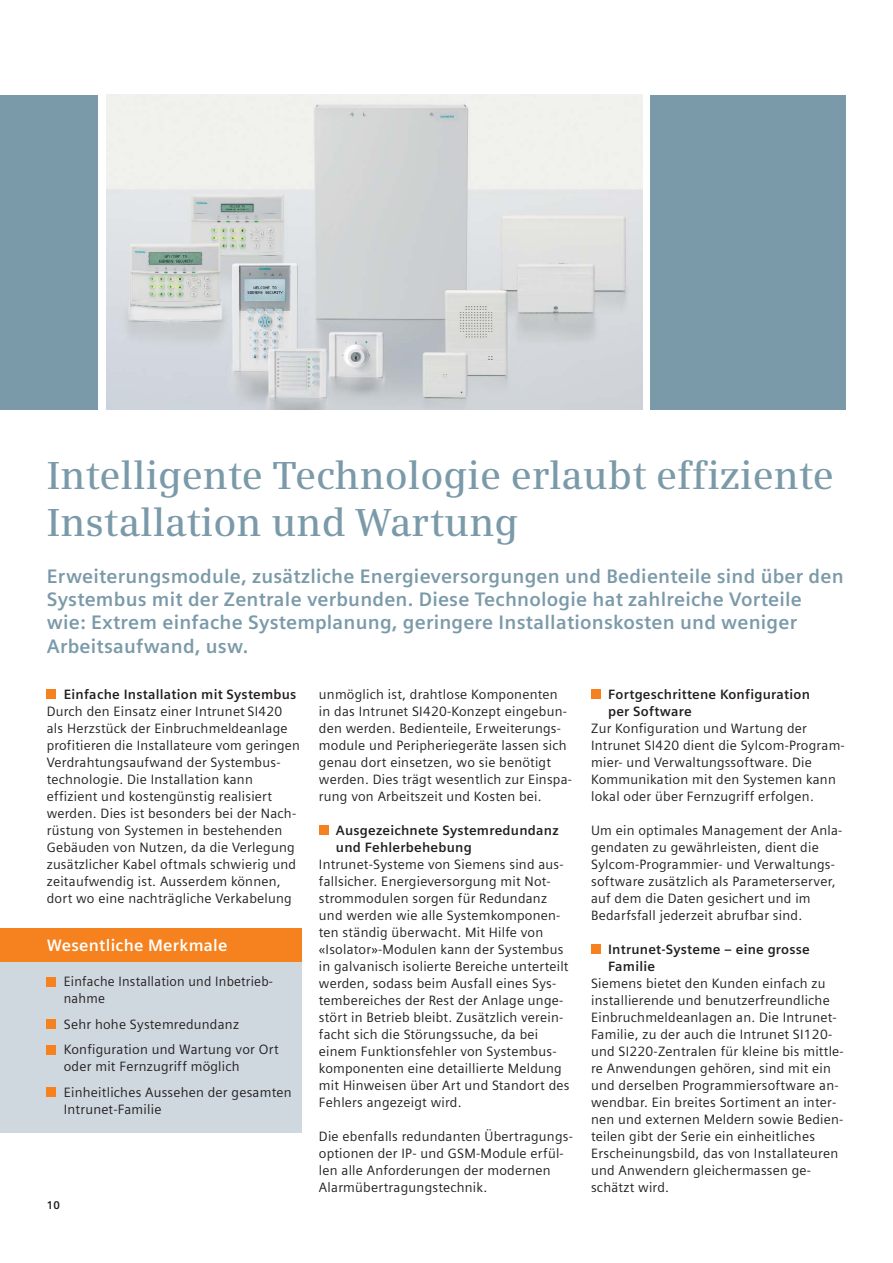
<style>
.page{position:relative;width:893px;height:1263px;background:#fff}
.page>*{position:absolute;margin:0;border:0;box-sizing:border-box;transform-origin:0 0}
.t1{font:600 39px/46.8px "Siemens Serif OT";color:#7b9aa9}
.t2{font:700 19.5px/23.4px "Siemens Sans OT";letter-spacing:.01em;color:#7b9aa9}
.t3{font:700 16.5px "Siemens Sans OT";letter-spacing:.015em;color:#fff}
.t4{font:13.5px/17px "Siemens Sans OT";letter-spacing:.015em;color:#231f20}
.t5{font:700 13.5px/17px "Siemens Sans OT";letter-spacing:.015em;color:#231f20}
.t6{font:700 11.25px "Siemens Sans OT";color:#231f20}
</style>
<div class="page">
<div style="left:47px;top:689px;width:9px;height:10px;background:#f5821f"></div>
<div style="left:0;top:928px;width:302px;height:34px;background:#f5821f"></div>
<div style="left:0;top:962px;width:302px;height:170px;background:#ced8de"></div>
<div style="left:47px;top:1087px;width:9px;height:10px;background:#f5821f"></div>
<div style="left:47px;top:1045px;width:9px;height:9px;background:#f5821f"></div>
<div style="left:47px;top:1019px;width:9px;height:10px;background:#f5821f"></div>
<div style="left:47px;top:977px;width:9px;height:9px;background:#f5821f"></div>
<div style="left:319px;top:825px;width:9px;height:10px;background:#f5821f"></div>
<div style="left:591px;top:944px;width:9px;height:10px;background:#f5821f"></div>
<div style="left:591px;top:689px;width:9px;height:10px;background:#f5821f"></div>
<img style="left:106px;top:95px;width:536px;height:315px">
<div style="left:0;top:95px;width:98px;height:315px;background:#7b9aa9"></div>
<div style="left:651px;top:95px;width:195px;height:315px;background:#7b9aa9"></div>
<h1 class="t1" style="left:47px;top:456px;width:789px">Intelligente Technologie erlaubt effiziente<br>Installation und Wartung</h1>
<p class="t2" style="left:47px;top:566px;width:798px">Erweiterungsmodule, zusätzliche Energieversorgungen und Bedienteile sind über den Systembus mit der Zentrale verbunden. Diese Technologie hat zahlreiche Vorteile wie: Extrem einfache Systemplanung, geringere Installationskosten und weniger Arbeitsaufwand, usw.</p>
<p class="t4" style="left:319px;top:687px;width:255px">unmöglich ist, drahtlose Komponenten in das Intrunet SI420-Konzept eingebun&shy;den werden. Bedienteile, Erweiterungs&shy;module und Peripheriegeräte lassen sich genau dort einsetzen, wo sie benötigt werden. Dies trägt wesentlich zur Einspa&shy;rung von Arbeitszeit und Kosten bei.</p>
<p class="t5" style="left:336px;top:823px;width:224px">Ausgezeichnete Systemredundanz und Fehlerbehebung</p>
<p class="t4" style="left:319px;top:857px;width:252px">Intrunet-Systeme von Siemens sind aus&shy;fallsicher. Energieversorgung mit Not&shy;strommodulen sorgen für Redundanz und werden wie alle Systemkomponen&shy;ten ständig überwacht. Mit Hilfe von «Isolator»-Modulen kann der Systembus in galvanisch isolierte Bereiche unterteilt werden, sodass beim Ausfall eines Sys&shy;tembereiches der Rest der Anlage unge&shy;stört in Betrieb bleibt. Zusätzlich verein&shy;facht sich die Störungssuche, da bei einem Funktionsfehler von Systembus&shy;komponenten eine detaillierte Meldung mit Hinweisen über Art und Standort des Fehlers angezeigt wird.</p>
<p class="t4" style="left:319px;top:1129px;width:256px">Die ebenfalls redundanten Übertragungs&shy;optionen der IP- und GSM-Module erfül&shy;len alle Anforderungen der modernen Alarmübertragungstechnik.</p>
<p class="t5" style="left:64px;top:687px;width:234px">Einfache Installation mit Systembus</p>
<p class="t4" style="left:47px;top:704px;width:255px">Durch den Einsatz einer Intrunet SI420 als Herzstück der Einbruchmeldeanlage profitieren die Installateure vom geringen Verdrahtungsaufwand der Systembus&shy;technologie. Die Installation kann effizient und kostengünstig realisiert werden. Dies ist besonders bei der Nach&shy;rüstung von Systemen in bestehenden Gebäuden von Nutzen, da die Verlegung zusätzlicher Kabel oftmals schwierig und zeitaufwendig ist. Ausserdem können, dort wo eine nachträgliche Verkabelung</p>
<p class="t5" style="left:608px;top:687px;width:203px">Fortgeschrittene Konfiguration per Software</p>
<p class="t4" style="left:591px;top:721px;width:255px">Zur Konfiguration und Wartung der Intrunet SI420 dient die Sylcom-Program&shy;mier- und Verwaltungssoftware. Die Kommunikation mit den Systemen kann lokal oder über Fernzugriff erfolgen.</p>
<p class="t4" style="left:591px;top:823px;width:253px">Um ein optimales Management der Anla&shy;gendaten zu gewährleisten, dient die Sylcom-Programmier- und Verwaltungs&shy;software zusätzlich als Parameterserver, auf dem die Daten gesichert und im Bedarfsfall jederzeit abrufbar sind.</p>
<p class="t5" style="left:608px;top:942px;width:203px">Intrunet-Systeme – eine grosse<br>Familie</p>
<p class="t4" style="left:591px;top:976px;width:254px">Siemens bietet den Kunden einfach zu installierende und benutzerfreundliche Einbruchmeldeanlagen an. Die Intrunet-Familie, zu der auch die Intrunet SI120- und SI220-Zentralen für kleine bis mittle&shy;re Anwendungen gehören, sind mit ein und derselben Programmiersoftware an&shy;wendbar. Ein breites Sortiment an inter&shy;nen und externen Meldern sowie Bedien&shy;teilen gibt der Serie ein einheitliches Erscheinungsbild, das von Installateuren und Anwendern gleichermassen ge&shy;schätzt wird.</p>
<p class="t3" style="left:47px;top:939px;width:182px">Wesentliche Merkmale</p>
<p class="t4" style="left:64px;top:974px;width:211px">Einfache Installation und Inbetrieb&shy;nahme</p>
<p class="t4" style="left:64px;top:1013px;width:216px;line-height:25.5px">Sehr hohe Systemredundanz<br>Konfiguration und Wartung vor Ort</p>
<p class="t4" style="left:64px;top:1055px;width:229px;line-height:25.5px">oder mit Fernzugriff möglich<br>Einheitliches Aussehen der gesamten</p>
<p class="t4" style="left:64px;top:1102px;width:99px">Intrunet-Familie</p>
<p class="t6" style="left:47px;top:1200px;width:15px">10</p>
</div>
